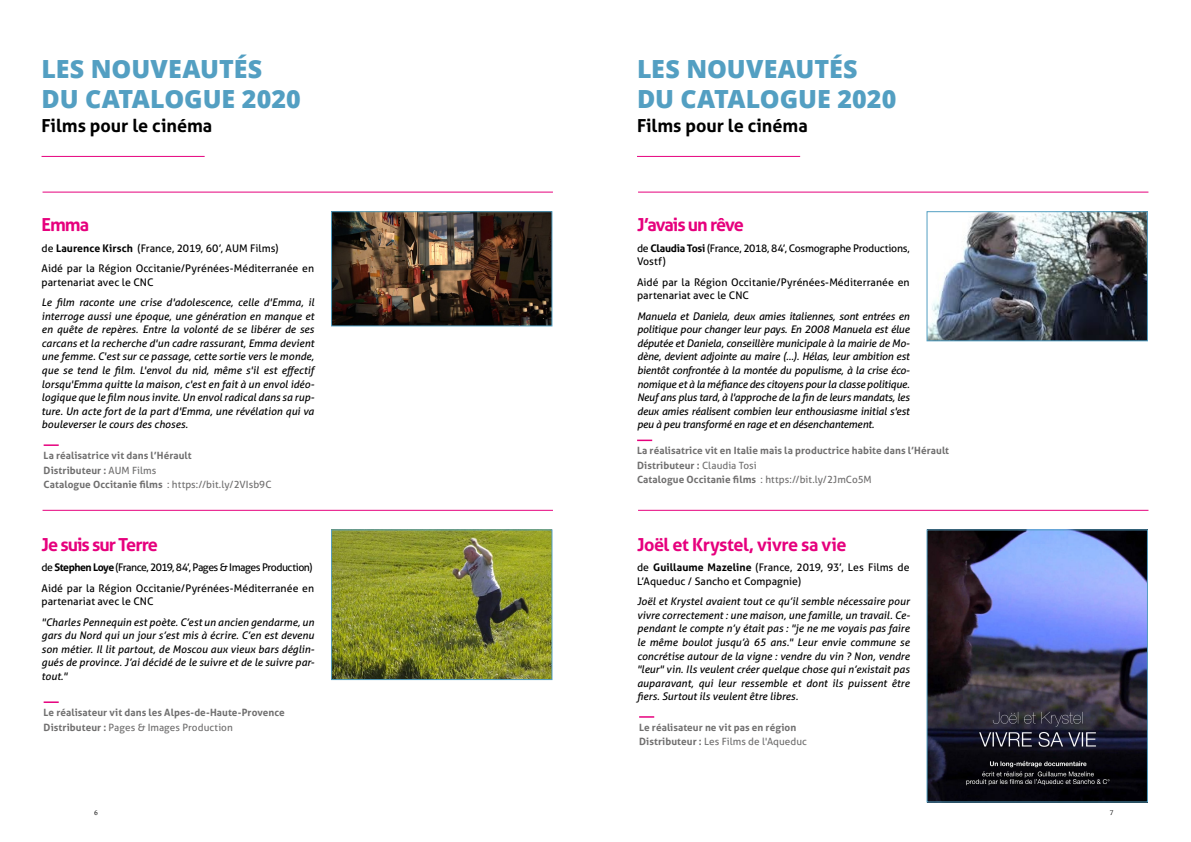
<style>
.page{position:relative;width:1191px;height:842px;background:#fff}
.page>*{position:absolute;margin:0;border:0;box-sizing:border-box;transform-origin:0 0}
.t1{font:800 25px/30px "Open Sans";color:#539fc2}
.t2{font:700 18px "Aller";color:#000}
.t3{font:700 18px "Aller";letter-spacing:-.05em;color:#e6007d}
.t4{font:700 18px "Aller";letter-spacing:-.025em;color:#e6007d}
.t5{font:italic 10.5px/13.6px "Aller";color:#000;text-align:justify}
.t6{font:10.5px/13.6px "Aller";color:#000}
.t7{font:10.5px/13.6px "Aller";letter-spacing:-.025em;color:#000}
.t8{font:700 10px/14.7px "Aller";letter-spacing:.01em;color:#706f6f}
.t9{font:8px "Gentium Basic";color:#000}
.s1{font-weight:700}
.s2{font-weight:400}
</style>
<div class="page">
<hr style="left:637px;top:156px;width:163px;height:1px;background:#e6007d">
<img style="left:928px;top:213px;width:218px;height:126px">
<div style="left:926px;top:211px;width:222px;height:130px;border:1px solid #539fc2"></div>
<hr style="left:638px;top:192px;width:510px;height:1px;background:#e6007d">
<hr style="left:638px;top:510px;width:510px;height:1px;background:#e6007d">
<svg style="left:639px;top:716px;width:15px;height:2px"></svg>
<hr style="left:42px;top:156px;width:163px;height:1px;background:#e6007d">
<img style="left:333px;top:213px;width:217px;height:111px">
<div style="left:331px;top:211px;width:221px;height:115px;border:1px solid #539fc2"></div>
<hr style="left:43px;top:192px;width:510px;height:1px;background:#e6007d">
<img style="left:333px;top:531px;width:217px;height:147px">
<div style="left:331px;top:529px;width:221px;height:151px;border:1px solid #539fc2"></div>
<hr style="left:43px;top:510px;width:510px;height:1px;background:#e6007d">
<svg style="left:44px;top:444px;width:15px;height:2px"></svg>
<svg style="left:44px;top:701px;width:15px;height:2px"></svg>
<svg style="left:637px;top:440px;width:15px;height:1px"></svg>
<img style="left:928px;top:531px;width:218px;height:269px">
<div style="left:926px;top:529px;width:222px;height:273px;border:1px solid #539fc2"></div>
<h1 class="t1" style="left:42px;top:53px;width:261px">LES NOUVEAUTÉS<br>DU CATALOGUE 2020</h1>
<h2 class="t2" style="left:42px;top:114px;width:172px">Films pour le cinéma</h2>
<h1 class="t1" style="left:637px;top:53px;width:261px">LES NOUVEAUTÉS<br>DU CATALOGUE 2020</h1>
<h2 class="t2" style="left:637px;top:114px;width:172px">Films pour le cinéma</h2>
<h2 class="t3" style="left:42px;top:214px;width:49px">Emma</h2>
<p class="t6" style="left:42px;top:238px;width:274px;line-height:20.4px">de <span class="s1">Laurence Kirsch</span> (France, 2019, 60’, AUM Films)<br>Aidé par la Région Occitanie/Pyrénées-Méditerranée en</p>
<p class="t6" style="left:42px;top:275px;width:114px">partenariat avec le CNC</p>
<p class="t5" style="left:42px;top:295px;width:274px">Le film raconte une crise d'adolescence, celle d'Emma, il interroge aussi une époque, une génération en manque et en quête de repères. Entre la volonté de se libérer de ses carcans et la recherche d'un cadre rassurant, Emma devient une femme. C'est sur ce passage, cette sortie vers le monde, que se tend le film. L'envol du nid, même s'il est effectif lorsqu'Emma quitte la maison, c'est en fait à un envol idéo&shy;logique que le film nous invite. Un envol radical dans sa rup&shy;ture. Un acte fort de la part d'Emma, une révélation qui va bouleverser le cours des choses.</p>
<h2 class="t3" style="left:637px;top:214px;width:108px">J’avais un rêve</h2>
<p class="t7" style="left:637px;top:241px;width:274px">de <span class="s1">Claudia Tosi</span> (France, 2018, 84’, Cosmographe Productions,<br>Vostf)</p>
<p class="t6" style="left:637px;top:275px;width:274px">Aidé par la Région Occitanie/Pyrénées-Méditerranée en partenariat avec le CNC</p>
<p class="t5" style="left:637px;top:309px;width:274px">Manuela et Daniela, deux amies italiennes, sont entrées en politique pour changer leur pays. En 2008 Manuela est élue députée et Daniela, conseillère municipale à la mairie de Mo&shy;dène, devient adjointe au maire (…). Hélas, leur ambition est bientôt confrontée à la montée du populisme, à la crise éco&shy;nomique et à la méfiance des citoyens pour la classe politique.<br>Neuf ans plus tard, à l'approche de la fin de leurs mandats, les deux amies réalisent combien leur enthousiasme initial s'est peu à peu transformé en rage et en désenchantement.</p>
<p class="t8" style="left:44px;top:448px;width:229px">La réalisatrice vit dans l’Hérault<br>Distributeur : <span class="s2">AUM Films<br></span>Catalogue Occitanie films <span class="s2">: https://bit.ly/2VIsb9C</span></p>
<p class="t8" style="left:637px;top:443px;width:313px">La réalisatrice vit en Italie mais la productrice habite dans l’Hérault<br>Distributeur : <span class="s2">Claudia Tosi<br></span>Catalogue Occitanie films <span class="s2">: https://bit.ly/2JmCo5M</span></p>
<h2 class="t3" style="left:42px;top:533px;width:118px">Je suis sur Terre</h2>
<p class="t6" style="left:42px;top:557px;width:274px;line-height:20.4px">de <span class="s1">Stephen Loye</span> (France, 2019, 84’, Pages &amp; Images Production)<br>Aidé par la Région Occitanie/Pyrénées-Méditerranée en</p>
<p class="t6" style="left:42px;top:595px;width:114px">partenariat avec le CNC</p>
<p class="t5" style="left:42px;top:615px;width:274px">"Charles Pennequin est poète. C’est un ancien gendarme, un gars du Nord qui un jour s’est mis à écrire. C’en est devenu son métier. Il lit partout, de Moscou aux vieux bars déglin&shy;gués de province. J’ai décidé de le suivre et de le suivre par&shy;tout."</p>
<p class="t8" style="left:44px;top:705px;width:243px">Le réalisateur vit dans les Alpes-de-Haute-Provence<br>Distributeur : <span class="s2">Pages &amp; Images Production</span></p>
<h2 class="t4" style="left:637px;top:533px;width:211px">Joël et Krystel, vivre sa vie</h2>
<p class="t6" style="left:637px;top:561px;width:274px">de <span class="s1">Guillaume Mazeline</span> (France, 2019, 93’, Les Films de<br>L’Aqueduc / Sancho et Compagnie)</p>
<p class="t5" style="left:637px;top:595px;width:274px">Joël et Krystel avaient tout ce qu’il semble nécessaire pour vivre correctement : une maison, une famille, un travail. Ce&shy;pendant le compte n’y était pas : "je ne me voyais pas faire le même boulot jusqu’à 65 ans." Leur envie commune se concrétise autour de la vigne : vendre du vin ? Non, vendre "leur" vin. Ils veulent créer quelque chose qui n’existait pas auparavant, qui leur ressemble et dont ils puissent être fiers. Surtout ils veulent être libres.</p>
<p class="t8" style="left:639px;top:720px;width:169px">Le réalisateur ne vit pas en région<br>Distributeur : <span class="s2">Les Films de l'Aqueduc</span></p>
<p class="t9" style="left:94px;top:807px;width:5px">6</p>
<p class="t9" style="left:1110px;top:807px;width:5px">7</p>
</div>
